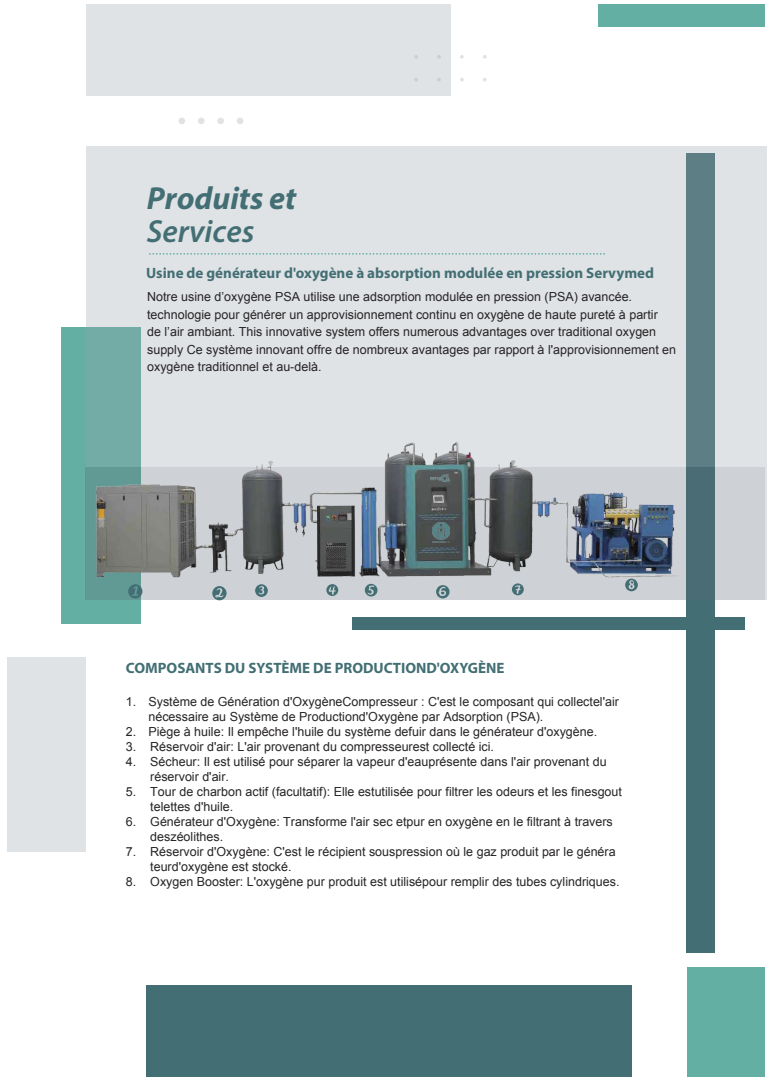
<style>
.page{position:relative;width:774px;height:1081px;background:#fff}
.page>*{position:absolute;margin:0;border:0;box-sizing:border-box;transform-origin:0 0}
.t1{font:italic 700 32px "Myriad Pro";color:#436f74}
.t2{font:italic 600 32px "Myriad Pro";color:#436f74}
.t3{font:700 15px "Myriad Pro";color:#436f74}
.t4{font:12.5px/15px "Arial";color:#272425}
</style>
<div class="page">
<div style="left:8px;top:657px;width:78px;height:195px;background:#e0e3e6"></div>
<div style="left:86px;top:5px;width:364px;height:91px;background:#e0e3e6"></div>
<div style="left:686px;top:154px;width:29px;height:799px;background:#436f74"></div>
<div style="left:146px;top:985px;width:485px;height:91px;background:#436f74"></div>
<div style="left:61px;top:327px;width:80px;height:296px;background:#64afa4"></div>
<div style="left:598px;top:5px;width:167px;height:22px;background:#64afa4"></div>
<div style="left:687px;top:967px;width:78px;height:109px;background:#64afa4"></div>
<div style="left:352px;top:617px;width:393px;height:12px;background:#436f74"></div>
<svg style="left:86px;top:146px;width:680px;height:453px;background:#d6dcdf"></svg>
<svg style="left:86px;top:467px;width:679px;height:132px;fill:#ced1d5"></svg>
<svg style="left:460px;top:78px;width:4px;height:4px"></svg>
<svg style="left:483px;top:55px;width:4px;height:4px"></svg>
<svg style="left:460px;top:55px;width:4px;height:4px"></svg>
<svg style="left:437px;top:55px;width:4px;height:4px"></svg>
<svg style="left:414px;top:55px;width:4px;height:4px"></svg>
<svg style="left:179px;top:118px;width:6px;height:6px"></svg>
<div style="left:198px;top:118px;width:7px;height:6px;background:#e0e3e6;border-radius:50%"></div>
<div style="left:217px;top:118px;width:7px;height:6px;background:#e0e3e6;border-radius:50%"></div>
<svg style="left:237px;top:118px;width:6px;height:6px"></svg>
<svg style="left:149px;top:253px;width:456px;height:2px"></svg>
<img style="left:85px;top:403px;width:612px;height:182px">
<div style="left:422px;top:472px;width:29px;height:12px;background:#555858"></div>
<img style="left:430px;top:474px;width:19px;height:8px">
<div style="left:426px;top:525px;width:29px;height:15px;background:#4c4e4f"></div>
<img style="left:432px;top:522px;width:17px;height:21px">
<svg style="left:128px;top:584px;width:14px;height:14px"></svg>
<svg style="left:212px;top:586px;width:15px;height:14px"></svg>
<svg style="left:255px;top:584px;width:13px;height:13px"></svg>
<svg style="left:326px;top:584px;width:12px;height:12px"></svg>
<svg style="left:365px;top:584px;width:12px;height:12px"></svg>
<svg style="left:436px;top:585px;width:14px;height:13px"></svg>
<svg style="left:512px;top:583px;width:12px;height:12px"></svg>
<svg style="left:625px;top:578px;width:13px;height:13px"></svg>
<h1 class="t1" style="left:147px;top:177px;width:151px">Produits et</h1>
<h1 class="t2" style="left:147px;top:210px;width:109px">Services</h1>
<p class="t3" style="left:146px;top:263px;width:509px">Usine de générateur d'oxygène à absorption modulée en pression Servymed</p>
<p class="t4" style="left:147px;top:288px;width:531px;line-height:17.5px">Notre usine d’oxygène PSA utilise une adsorption modulée en pression (PSA) avancée. technologie pour générer un approvisionnement continu en oxygène de haute pureté à partir<br>de l’air ambiant. This innovative system offers numerous advantages over traditional oxygen supply Ce système innovant offre de nombreux avantages par rapport à l'approvisionnement en oxygène traditionnel et au-delà.</p>
<p class="t3" style="left:126px;top:658px;width:380px">COMPOSANTS DU SYSTÈME DE PRODUCTIOND'OXYGÈNE</p>
<p class="t4" style="left:148px;top:694px;width:472px;text-indent:-22px">1. Système de Génération d'OxygèneCompresseur : C'est le composant qui collectel'air nécessaire au Système de Productiond'Oxygène par Adsorption (PSA).</p>
<p class="t4" style="left:126px;top:724px;width:473px">2. Piège à huile: Il empêche l'huile du système defuir dans le générateur d'oxygène.</p>
<p class="t4" style="left:126px;top:739px;width:370px">3. Réservoir d'air: L'air provenant du compresseurest collecté ici.</p>
<p class="t4" style="left:150px;top:754px;width:458px;text-indent:-24px">4. Sécheur: Il est utilisé pour séparer la vapeur d'eauprésente dans l'air provenant du réservoir d'air.</p>
<p class="t4" style="left:150px;top:784px;width:473px;text-indent:-24px">5. Tour de charbon actif (facultatif): Elle estutilisée pour filtrer les odeurs et les finesgout telettes d'huile.</p>
<p class="t4" style="left:150px;top:814px;width:464px;text-indent:-24px">6. Générateur d'Oxygène: Transforme l'air sec etpur en oxygène en le filtrant à travers deszéolithes.</p>
<p class="t4" style="left:150px;top:844px;width:467px;text-indent:-24px">7. Réservoir d'Oxygène: C'est le récipient souspression où le gaz produit par le généra teurd'oxygène est stocké.</p>
<p class="t4" style="left:126px;top:874px;width:495px">8. Oxygen Booster: L'oxygène pur produit est utilisépour remplir des tubes cylindriques.</p>
</div>
